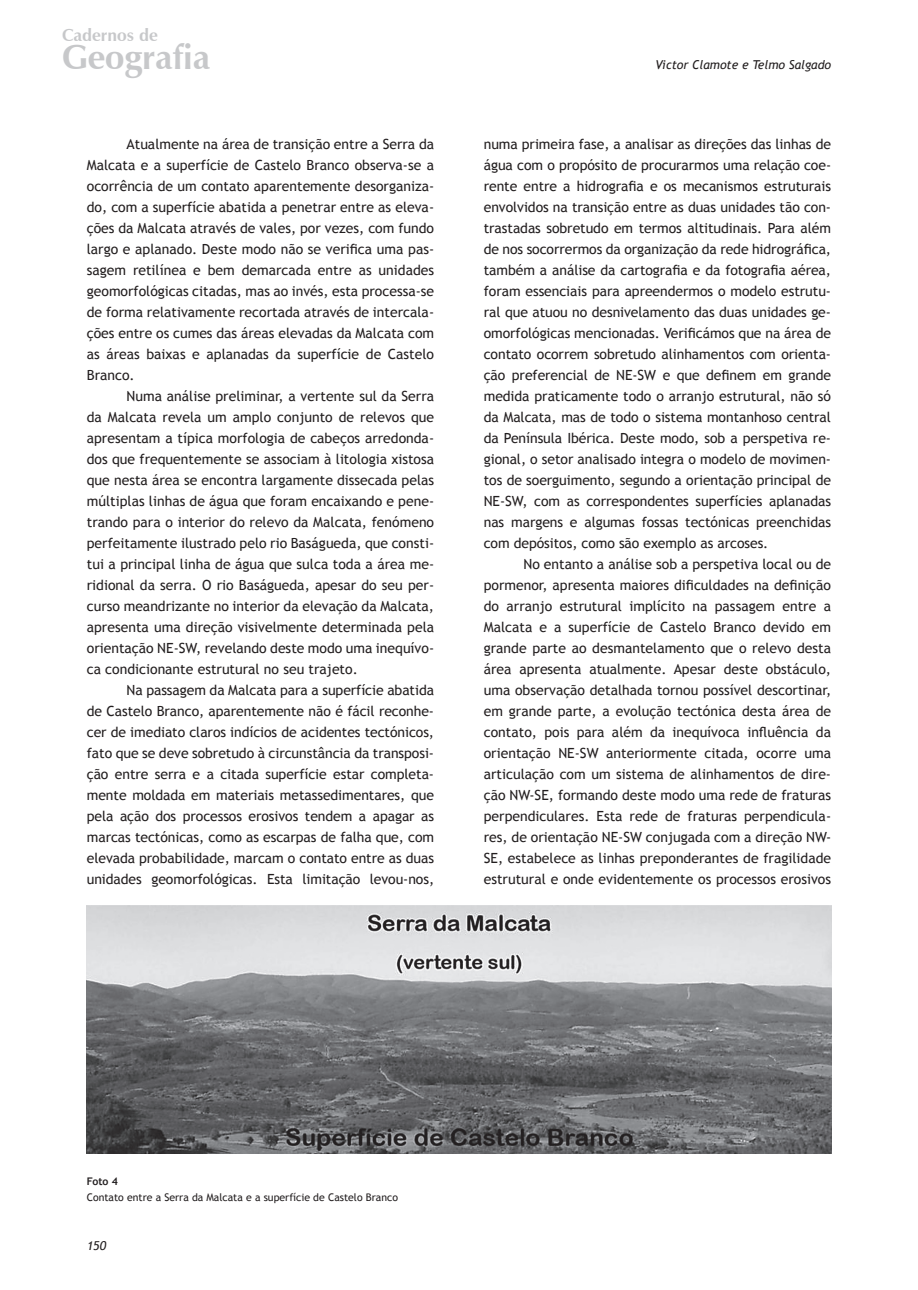
<style>
.page{position:relative;width:918px;height:1290px;background:#fff}
.page>*{position:absolute;margin:0;border:0;box-sizing:border-box;transform-origin:0 0}
.t1{font:700 34.48px "Zapf Humanist 601 BT";color:#c7c8ca}
.t2{font:700 17.32px "Zapf Humanist 601 BT";color:#c7c8ca}
.t3{font:14px/21px "Trebuchet MS";color:#231f20;text-align:justify}
.t4{font:italic 12.25px "Trebuchet MS";color:#231f20}
.t5{font:10.5px "Trebuchet MS";color:#231f20}
.t6{font:700 10.5px "Trebuchet MS";color:#231f20}
</style>
<div class="page">
<img style="left:87px;top:905px;width:744px;height:249px">
<p class="t2" style="left:62px;top:24px;width:97px">Cadernos de</p>
<h1 class="t1" style="left:62px;top:36px;width:150px">Geografia</h1>
<p class="t3" style="left:87px;top:134px;width:349px;text-indent:40px">Atualmente na área de transição entre a Serra da Malcata e a superfície de Castelo Branco observa-se a ocorrência de um contato aparentemente desorganiza‑ do, com a superfície abatida a penetrar entre as eleva‑ ções da Malcata através de vales, por vezes, com fundo largo e aplanado. Deste modo não se verifica uma pas‑ sagem retilínea e bem demarcada entre as unidades geomorfológicas citadas, mas ao invés, esta processa-se de forma relativamente recortada através de intercala‑ ções entre os cumes das áreas elevadas da Malcata com as áreas baixas e aplanadas da superfície de Castelo Branco.</p>
<p class="t3" style="left:87px;top:386px;width:349px;text-indent:40px">Numa análise preliminar, a vertente sul da Serra da Malcata revela um amplo conjunto de relevos que apresentam a típica morfologia de cabeços arredonda‑ dos que frequentemente se associam à litologia xistosa que nesta área se encontra largamente dissecada pelas múltiplas linhas de água que foram encaixando e pene‑ trando para o interior do relevo da Malcata, fenómeno perfeitamente ilustrado pelo rio Baságueda, que consti‑ tui a principal linha de água que sulca toda a área me‑ ridional da serra. O rio Baságueda, apesar do seu per‑ curso meandrizante no interior da elevação da Malcata, apresenta uma direção visivelmente determinada pela orientação NE-SW, revelando deste modo uma inequívo‑ ca condicionante estrutural no seu trajeto.</p>
<p class="t3" style="left:87px;top:680px;width:349px;text-indent:40px">Na passagem da Malcata para a superfície abatida de Castelo Branco, aparentemente não é fácil reconhe‑ cer de imediato claros indícios de acidentes tectónicos, fato que se deve sobretudo à circunstância da transposi‑ ção entre serra e a citada superfície estar completa‑ mente moldada em materiais metassedimentares, que pela ação dos processos erosivos tendem a apagar as marcas tectónicas, como as escarpas de falha que, com elevada probabilidade, marcam o contato entre as duas unidades geomorfológicas. Esta limitação levou-nos,</p>
<p class="t4" style="left:655px;top:57px;width:177px">Victor Clamote e Telmo Salgado</p>
<p class="t3" style="left:484px;top:134px;width:349px">numa primeira fase, a analisar as direções das linhas de água com o propósito de procurarmos uma relação coe‑ rente entre a hidrografia e os mecanismos estruturais envolvidos na transição entre as duas unidades tão con‑ trastadas sobretudo em termos altitudinais. Para além de nos socorrermos da organização da rede hidrográfica, também a análise da cartografia e da fotografia aérea, foram essenciais para apreendermos o modelo estrutu‑ ral que atuou no desnivelamento das duas unidades ge‑ omorfológicas mencionadas. Verificámos que na área de contato ocorrem sobretudo alinhamentos com orienta‑ ção preferencial de NE-SW e que definem em grande medida praticamente todo o arranjo estrutural, não só da Malcata, mas de todo o sistema montanhoso central da Península Ibérica. Deste modo, sob a perspetiva re‑ gional, o setor analisado integra o modelo de movimen‑ tos de soerguimento, segundo a orientação principal de NE-SW, com as correspondentes superfícies aplanadas nas margens e algumas fossas tectónicas preenchidas com depósitos, como são exemplo as arcoses.</p>
<p class="t3" style="left:484px;top:554px;width:349px;text-indent:40px">No entanto a análise sob a perspetiva local ou de pormenor, apresenta maiores dificuldades na definição do arranjo estrutural implícito na passagem entre a Malcata e a superfície de Castelo Branco devido em grande parte ao desmantelamento que o relevo desta área apresenta atualmente. Apesar deste obstáculo, uma observação detalhada tornou possível descortinar, em grande parte, a evolução tectónica desta área de contato, pois para além da inequívoca influência da orientação NE-SW anteriormente citada, ocorre uma articulação com um sistema de alinhamentos de dire‑ ção NW-SE, formando deste modo uma rede de fraturas perpendiculares. Esta rede de fraturas perpendicula‑ res, de orientação NE-SW conjugada com a direção NW-SE, estabelece as linhas preponderantes de fragilidade estrutural e onde evidentemente os processos erosivos</p>
<p class="t6" style="left:87px;top:1174px;width:32px">Foto 4</p>
<p class="t5" style="left:87px;top:1191px;width:313px">Contato entre a Serra da Malcata e a superfície de Castelo Branco</p>
<p class="t4" style="left:87px;top:1238px;width:21px">150</p>
</div>
